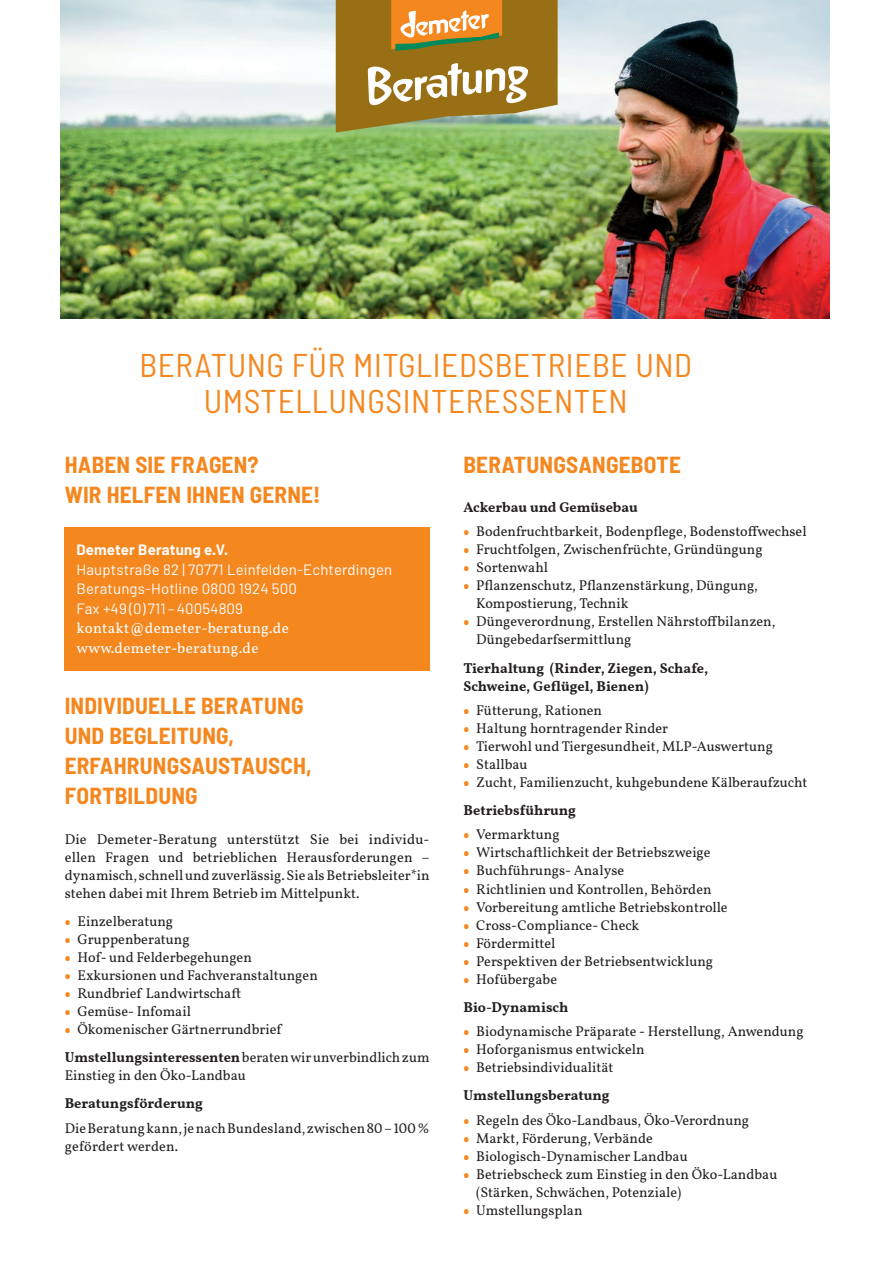
<style>
.page{position:relative;width:893px;height:1263px;background:#fff}
.page>*{position:absolute;margin:0;border:0;box-sizing:border-box;transform-origin:0 0}
.t1{font:semi-condensed 33px/36px "Barlow";letter-spacing:.02em;color:#f5871f;text-align:center}
.t2{font:700 semi-condensed 23.25px/30px "Barlow";letter-spacing:.01em;color:#f5871f}
.t3{font:15px/19.5px "Barlow";letter-spacing:.01em;color:#fff}
.t4{font:15px/19.5px "Demeter Vollkorn";letter-spacing:.02em;color:#fff}
.t5{font:700 15px "Barlow";letter-spacing:.01em;color:#fff}
.t6{font:14.25px/18px "Demeter Vollkorn";color:#231f20}
.t7{font:700 14.25px/18px "Demeter Vollkorn";color:#231f20}
.s1{font-family:"Stainless";font-weight:700;font-size:12px;color:#f5871f}
.s2{font-weight:700}
.s3{font-family:"Stainless";font-size:12px;color:#f5871f}
.s4{font-weight:400}
</style>
<div class="page">
<div style="left:64px;top:527px;width:365px;height:144px;background:#f5871f"></div>
<img style="left:61px;top:0;width:768px;height:319px">
<svg style="left:336px;top:0;width:222px;height:132px;background:#ac8b3e"></svg>
<h1 class="t1" style="left:140px;top:347px;width:554px">BERATUNG FÜR MITGLIEDSBETRIEBE UND<br>UMSTELLUNGSINTERESSENTEN</h1>
<h2 class="t2" style="left:65px;top:449px;width:257px">HABEN SIE FRAGEN?<br>WIR HELFEN IHNEN GERNE!</h2>
<p class="t5" style="left:77px;top:540px;width:153px">Demeter Beratung e.V.</p>
<p class="t3" style="left:77px;top:559px;width:317px">Hauptstraße 82 | 70771 Leinfelden-Echterdingen<br>Beratungs-Hotline 0800 1924 500<br>Fax +49 (0) 711 – 40054809</p>
<p class="t4" style="left:77px;top:617px;width:214px">kontakt@demeter-beratung.de www.demeter-beratung.de</p>
<h2 class="t2" style="left:65px;top:691px;width:249px">INDIVIDUELLE BERATUNG<br>UND BEGLEITUNG,<br>ERFAHRUNGSAUSTAUSCH,<br>FORTBILDUNG</h2>
<p class="t6" style="left:65px;top:829px;width:366px;text-align:justify">Die Demeter-Beratung unterstützt Sie bei individu&shy;ellen Fragen und betrieblichen Herausforderungen – dynamisch, schnell und zuverlässig. Sie als Betriebsleiter*in stehen dabei mit Ihrem Betrieb im Mittelpunkt.</p>
<p class="t6" style="left:65px;top:911px;width:110px"><span class="s1">•</span> Einzelberatung</p>
<p class="t6" style="left:65px;top:929px;width:127px"><span class="s1">•</span> Gruppenberatung</p>
<p class="t6" style="left:65px;top:947px;width:189px"><span class="s1">•</span> Hof- und Felderbegehungen</p>
<p class="t6" style="left:65px;top:965px;width:255px"><span class="s1">•</span> Exkursionen und Fachveranstaltungen</p>
<p class="t6" style="left:65px;top:983px;width:178px"><span class="s1">•</span> Rundbrief Landwirtschaft</p>
<p class="t6" style="left:65px;top:1001px;width:128px"><span class="s1">•</span> Gemüse- Infomail</p>
<p class="t6" style="left:65px;top:1014px;width:366px;line-height:28.2px"><span class="s1">•</span> Ökomenischer Gärtnerrundbrief<br><span class="s2">Umstellungsinteressenten</span> beraten wir unverbindlich zum</p>
<p class="t6" style="left:65px;top:1065px;width:183px">Einstieg in den Öko-Landbau</p>
<p class="t7" style="left:65px;top:1094px;width:140px">Beratungsförderung</p>
<p class="t6" style="left:65px;top:1118px;width:366px">Die Beratung kann, je nach Bundesland, zwischen 80 – 100 % gefördert werden.</p>
<h2 class="t2" style="left:463px;top:449px;width:219px">BERATUNGSANGEBOTE</h2>
<p class="t7" style="left:463px;top:497px;width:176px">Ackerbau und Gemüsebau</p>
<p class="t6" style="left:463px;top:522px;width:345px"><span class="s1">•</span> Bodenfruchtbarkeit, Bodenpflege, Bodenstoffwechsel</p>
<p class="t6" style="left:463px;top:540px;width:301px"><span class="s1">•</span> Fruchtfolgen, Zwischenfrüchte, Gründüngung</p>
<p class="t6" style="left:463px;top:558px;width:86px"><span class="s1">•</span> Sortenwahl</p>
<p class="t6" style="left:476px;top:576px;width:283px;text-indent:-13px"><span class="s1">•</span> Pflanzenschutz, Pflanzenstärkung, Düngung,<br>Kompostierung, Technik</p>
<p class="t6" style="left:476px;top:612px;width:301px;text-indent:-13px"><span class="s1">•</span> Düngeverordnung, Erstellen Nährstoffbilanzen,<br>Düngebedarfsermittlung</p>
<p class="t7" style="left:463px;top:658px;width:246px">Tierhaltung (Rinder, Ziegen, Schafe,<br>Schweine, Geflügel, Bienen)</p>
<p class="t6" style="left:463px;top:700px;width:140px"><span class="s1">•</span> Fütterung, Rationen</p>
<p class="t6" style="left:463px;top:718px;width:206px"><span class="s1">•</span> Haltung horntragender Rinder</p>
<p class="t6" style="left:463px;top:736px;width:311px"><span class="s1">•</span> Tierwohl und Tiergesundheit, MLP-Auswertung</p>
<p class="t6" style="left:463px;top:754px;width:66px"><span class="s1">•</span> Stallbau</p>
<p class="t6" style="left:463px;top:767px;width:345px;line-height:28.2px"><span class="s1">•</span> Zucht, Familienzucht, kuhgebundene Kälberaufzucht<br><span class="s2">Betriebsführung</span></p>
<p class="t6" style="left:463px;top:825px;width:98px"><span class="s1">•</span> Vermarktung</p>
<p class="t6" style="left:463px;top:843px;width:249px"><span class="s1">•</span> Wirtschaftlichkeit der Betriebszweige</p>
<p class="t6" style="left:463px;top:861px;width:162px"><span class="s1">•</span> Buchführungs- Analyse</p>
<p class="t6" style="left:463px;top:879px;width:250px"><span class="s1">•</span> Richtlinien und Kontrollen, Behörden</p>
<p class="t6" style="left:463px;top:897px;width:266px"><span class="s1">•</span> Vorbereitung amtliche Betriebskontrolle</p>
<p class="t6" style="left:463px;top:915px;width:177px"><span class="s1">•</span> Cross-Compliance- Check</p>
<p class="t6" style="left:463px;top:933px;width:93px"><span class="s1">•</span> Fördermittel</p>
<p class="t6" style="left:463px;top:951px;width:251px"><span class="s1">•</span> Perspektiven der Betriebsentwicklung</p>
<p class="t7" style="left:463px;top:964px;width:106px;line-height:28.2px"><span class="s3">•</span> <span class="s4">Hofübergabe<br></span>Bio-Dynamisch</p>
<p class="t6" style="left:463px;top:1021px;width:342px"><span class="s1">•</span> Biodynamische Präparate - Herstellung, Anwendung</p>
<p class="t6" style="left:463px;top:1039px;width:183px"><span class="s1">•</span> Hoforganismus entwickeln</p>
<p class="t6" style="left:463px;top:1052px;width:151px;line-height:28.2px"><span class="s1">•</span> Betriebsindividualität<br><span class="s2">Umstellungsberatung</span></p>
<p class="t6" style="left:463px;top:1110px;width:287px"><span class="s1">•</span> Regeln des Öko-Landbaus, Öko-Verordnung</p>
<p class="t6" style="left:463px;top:1128px;width:191px"><span class="s1">•</span> Markt, Förderung, Verbände</p>
<p class="t6" style="left:463px;top:1146px;width:226px"><span class="s1">•</span> Biologisch-Dynamischer Landbau</p>
<p class="t6" style="left:476px;top:1164px;width:303px;text-indent:-13px"><span class="s1">•</span> Betriebscheck zum Einstieg in den Öko-Landbau (Stärken, Schwächen, Potenziale)</p>
<p class="t6" style="left:463px;top:1200px;width:121px"><span class="s1">•</span> Umstellungsplan</p>
</div>
